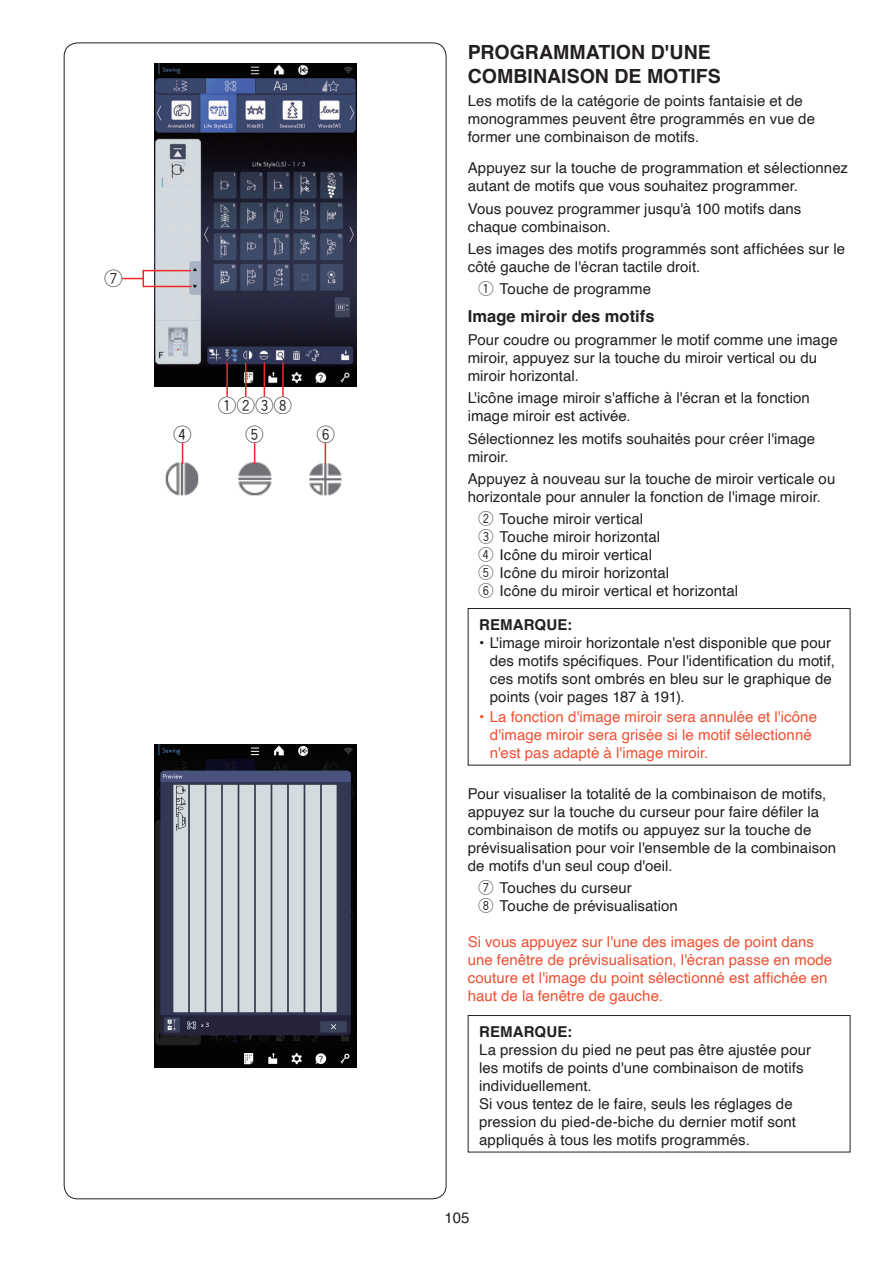
<style>
.page{position:relative;width:893px;height:1263px;background:#fff}
.page>*{position:absolute;margin:0;border:0;box-sizing:border-box;transform-origin:0 0}
.t1{font:700 19.5px/23.4px "Helvetica";letter-spacing:.005em;color:#231f20}
.t2{font:18px "Gth Hround";color:#231f20}
.t3{font:700 16.5px "Helvetica";color:#231f20}
.t4{font:15px/18px "Helvetica";letter-spacing:.005em;color:#231f20}
.t5{font:15px/18px "Helvetica";letter-spacing:.005em;color:#ef5032}
.t6{font:700 15px "Helvetica";letter-spacing:.01em;color:#231f20}
.s1{font-family:"Gth Hround"}
</style>
<div class="page">
<div style="left:468px;top:608px;width:382px;height:157px;border:1px solid #231f20"></div>
<div style="left:468px;top:1015px;width:382px;height:137px;border:1px solid #231f20"></div>
<img style="left:154px;top:64px;width:202px;height:323px">
<hr style="left:226px;top:362px;width:2px;height:34px;background:#ee2928">
<hr style="left:282px;top:362px;width:2px;height:34px;background:#ee2928">
<hr style="left:245px;top:362px;width:1px;height:34px;background:#ee2928">
<svg style="left:122px;top:269px;width:71px;height:19px"></svg>
<hr style="left:264px;top:362px;width:1px;height:34px;background:#ee2928">
<img style="left:154px;top:744px;width:202px;height:323px">
<img style="left:165px;top:463px;width:34px;height:33px">
<img style="left:238px;top:463px;width:34px;height:33px">
<img style="left:309px;top:463px;width:33px;height:33px">
<svg style="left:182px;top:443px;width:1px;height:21px"></svg>
<svg style="left:254px;top:443px;width:1px;height:21px"></svg>
<svg style="left:325px;top:443px;width:1px;height:21px"></svg>
<p class="t2" style="left:104px;top:270px;width:19px">U</p>
<p class="t2" style="left:218px;top:396px;width:75px">QWEI</p>
<p class="t2" style="left:174px;top:425px;width:19px">R</p>
<p class="t2" style="left:246px;top:425px;width:19px">T</p>
<p class="t2" style="left:317px;top:425px;width:19px">Y</p>
<h1 class="t1" style="left:468px;top:43px;width:255px">PROGRAMMATION D'UNE<br>COMBINAISON DE MOTIFS</h1>
<p class="t4" style="left:468px;top:93px;width:349px">Les motifs de la catégorie de points fantaisie et de monogrammes peuvent être programmés en vue de former une combinaison de motifs.</p>
<p class="t4" style="left:468px;top:160px;width:382px">Appuyez sur la touche de programmation et sélectionnez autant de motifs que vous souhaitez programmer.</p>
<p class="t4" style="left:468px;top:200px;width:335px">Vous pouvez programmer jusqu'à 100 motifs dans chaque combinaison.</p>
<p class="t4" style="left:468px;top:240px;width:379px">Les images des motifs programmés sont affichées sur le côté gauche de l'écran tactile droit.</p>
<p class="t4" style="left:478px;top:280px;width:174px"><span class="s1">Q</span> Touche de programme</p>
<p class="t3" style="left:468px;top:306px;width:188px">Image miroir des motifs</p>
<p class="t4" style="left:468px;top:331px;width:371px">Pour coudre ou programmer le motif comme une image miroir, appuyez sur la touche du miroir vertical ou du miroir horizontal.</p>
<p class="t4" style="left:468px;top:389px;width:344px">L'icône image miroir s'affiche à l'écran et la fonction image miroir est activée.</p>
<p class="t4" style="left:468px;top:430px;width:349px">Sélectionnez les motifs souhaités pour créer l'image miroir.</p>
<p class="t4" style="left:468px;top:470px;width:369px">Appuyez à nouveau sur la touche de miroir verticale ou horizontale pour annuler la fonction de l'image miroir.</p>
<p class="t4" style="left:478px;top:510px;width:261px"><span class="s1">W</span> Touche miroir vertical<br><span class="s1">E</span> Touche miroir horizontal<br><span class="s1">R</span> Icône du miroir vertical<br><span class="s1">T</span> Icône du miroir horizontal<br><span class="s1">Y</span> Icône du miroir vertical et horizontal</p>
<p class="t6" style="left:479px;top:616px;width:95px">REMARQUE:</p>
<p class="t4" style="left:490px;top:634px;width:347px;text-indent:-11px">• L'image miroir horizontale n'est disponible que pour des motifs spécifiques. Pour l'identification du motif, ces motifs sont ombrés en bleu sur le graphique de points (voir pages 187 à 191).</p>
<p class="t5" style="left:490px;top:708px;width:329px;text-indent:-11px">• La fonction d'image miroir sera annulée et l'icône d'image miroir sera grisée si le motif sélectionné n'est pas adapté à l'image miroir.</p>
<p class="t4" style="left:468px;top:785px;width:370px">Pour visualiser la totalité de la combinaison de motifs, appuyez sur la touche du curseur pour faire défiler la combinaison de motifs ou appuyez sur la touche de prévisualisation pour voir l'ensemble de la combinaison de motifs d'un seul coup d'oeil.</p>
<p class="t4" style="left:478px;top:879px;width:201px"><span class="s1">U</span> Touches du curseur<br><span class="s1">I</span> Touche de prévisualisation</p>
<p class="t5" style="left:468px;top:933px;width:366px">Si vous appuyez sur l'une des images de point dans une fenêtre de prévisualisation, l'écran passe en mode couture et l'image du point sélectionné est affichée en haut de la fenêtre de gauche.</p>
<p class="t6" style="left:479px;top:1023px;width:95px">REMARQUE:</p>
<p class="t4" style="left:479px;top:1041px;width:333px">La pression du pied ne peut pas être ajustée pour les motifs de points d'une combinaison de motifs individuellement.<br>Si vous tentez de le faire, seuls les réglages de pression du pied-de-biche du dernier motif sont appliqués à tous les motifs programmés.</p>
<p class="t4" style="left:445px;top:1209px;width:27px">105</p>
</div>
